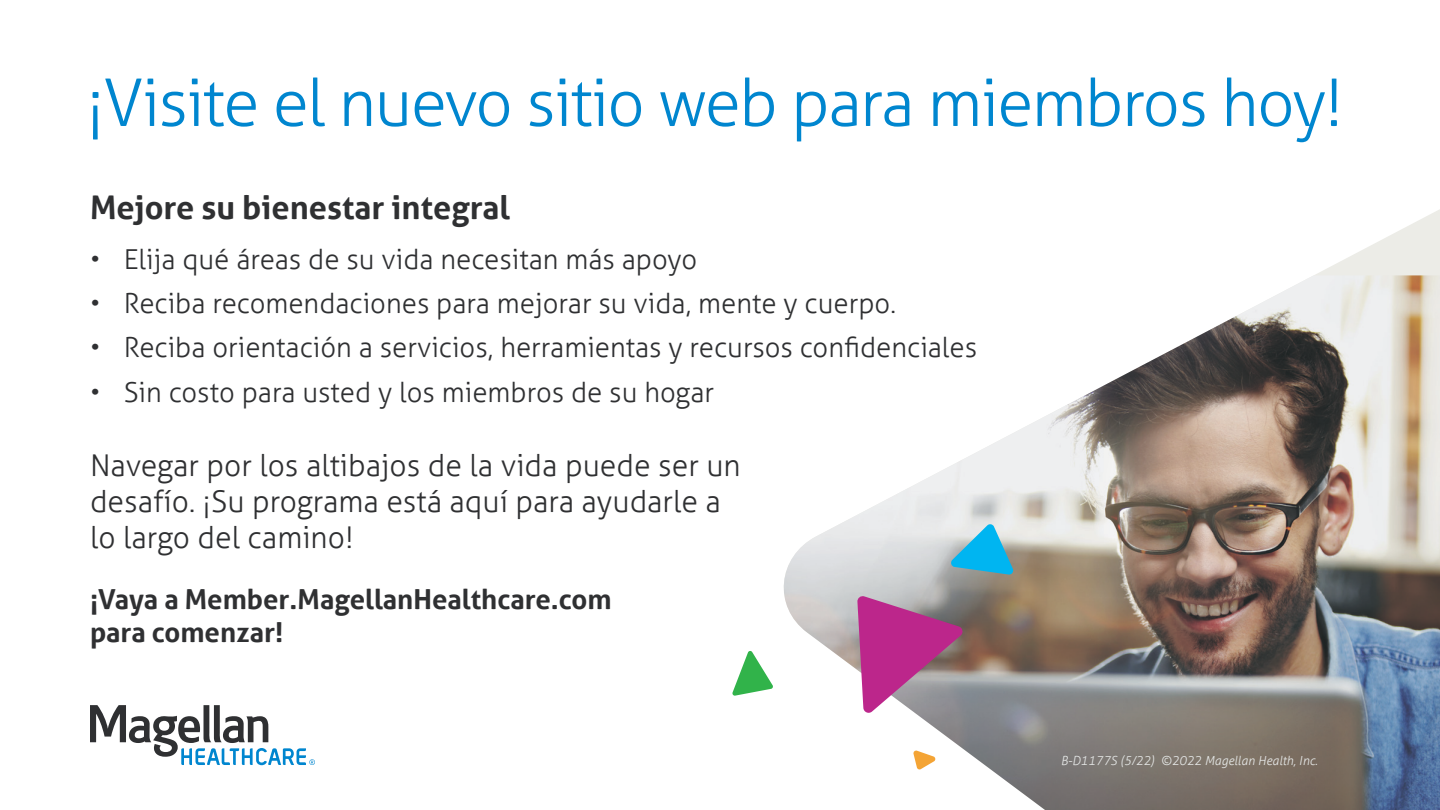
<style>
.page{position:relative;width:1440px;height:810px;background:#fff}
.page>*{position:absolute;margin:0;border:0;box-sizing:border-box;transform-origin:0 0}
.Intro_text{font:300 65.62px "Aller";letter-spacing:-.025em;color:#0086cf}
.Intro_text-2{font:700 32.5px "Aller";color:#2f3032}
.Intro_text-3{font:300 30px/36px "Aller";color:#2f3032}
.t1{font:300 27.5px "Aller";color:#2f3032}
.Intro_text-4{font:700 27.5px/33px "Aller";color:#2f3032}
.Footer_Item_Code_Cop{font:italic 300 12.5px "Aller";color:#e4e6e5}
</style>
<div class="page">
<svg style="left:1315px;top:209px;width:125px;height:66px"></svg>
<img style="left:783px;top:275px;width:657px;height:535px">
<svg style="left:90px;top:705px;width:225px;height:60px"></svg>
<svg style="left:857px;top:595px;width:107px;height:119px;background:#af5e93"></svg>
<svg style="left:950px;top:523px;width:64px;height:52px;background:#61bfdc"></svg>
<svg style="left:732px;top:651px;width:41px;height:45px"></svg>
<svg style="left:913px;top:750px;width:23px;height:20px"></svg>
<p class="Intro_text" style="left:86px;top:63px;width:1258px">¡Visite el nuevo sitio web para miembros hoy!</p>
<p class="Intro_text-2" style="left:90px;top:187px;width:422px">Mejore su bienestar integral</p>
<p class="t1" style="left:90px;top:243px;width:609px">• Elija qué áreas de su vida necesitan más apoyo</p>
<p class="t1" style="left:90px;top:287px;width:808px">• Reciba recomendaciones para mejorar su vida, mente y cuerpo.</p>
<p class="t1" style="left:90px;top:331px;width:889px">• Reciba orientación a servicios, herramientas y recursos confidenciales</p>
<p class="t1" style="left:90px;top:375px;width:626px">• Sin costo para usted y los miembros de su hogar</p>
<p class="Intro_text-3" style="left:90px;top:447px;width:652px">Navegar por los altibajos de la vida puede ser un desafío. ¡Su programa está aquí para ayudarle a lo largo del camino!</p>
<p class="Intro_text-4" style="left:90px;top:582px;width:523px">¡Vaya a Member.MagellanHealthcare.com para comenzar!</p>
<p class="Footer_Item_Code_Cop" style="left:1061px;top:753px;width:258px">B-D1177S (5/22) ©2022 Magellan Health, Inc.</p>
</div>
